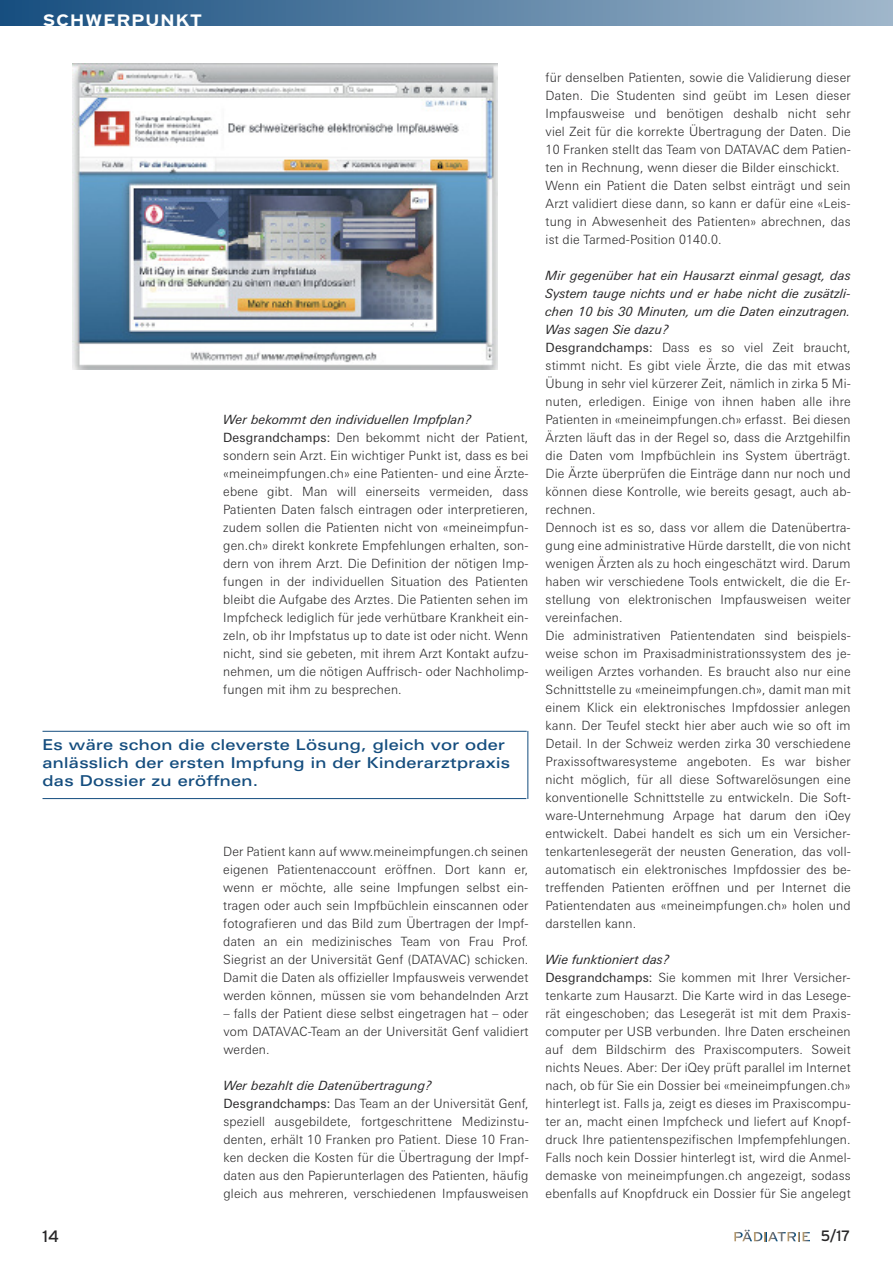
<style>
.page{position:relative;width:893px;height:1263px;background:#fff}
.page>*{position:absolute;margin:0;border:0;box-sizing:border-box;transform-origin:0 0}
.t1{font:700 16.5px "Interstate";letter-spacing:.025em;color:#fff;scale:1.2 1}
.t2{font:16.5px "Interstate";color:#272627}
.t3{font:500 15px/18px "Linotype Univers Extd";letter-spacing:.02em;color:#144d7e}
.t4{font:15px "Interstate";color:#272627}
.t5{font:300 12.75px/18px "Linotype Univers Basic";letter-spacing:.015em;color:#272627}
.s1{font-weight:400;font-style:italic}
.s2{font-weight:400}
</style>
<div class="page">
<div style="left:0;top:0;width:893px;height:26px;background:linear-gradient(to right,#164e7f,#a0b7cb)"></div>
<svg style="left:734px;top:1230px;width:76px;height:11px"></svg>
<hr style="left:43px;top:731px;width:484px;height:1px;background:#144d7e">
<hr style="left:527px;top:731px;width:1px;height:68px;background:#144d7e">
<hr style="left:43px;top:798px;width:483px;height:1px;background:#144d7e">
<img style="left:73px;top:64px;width:425px;height:306px">
<p class="t1" style="left:43px;top:11px;width:135px">SCHWERPUNKT</p>
<p class="t5" style="left:223px;top:411px;width:307px"><span class="s1">Wer bekommt den individuellen Impfplan?<br></span><span class="s2">Desgrandchamps:</span> Den bekommt nicht der Patient, sondern sein Arzt. Ein wichtiger Punkt ist, dass es bei «meineimpfungen.ch» eine Patienten- und eine Ärzte&shy;ebene gibt. Man will einerseits vermeiden, dass Patienten Daten falsch eintragen oder interpretieren, zudem sollen die Patienten nicht von «meineimpfun&shy;gen.ch» direkt konkrete Empfehlungen erhalten, son&shy;dern von ihrem Arzt. Die Definition der nötigen Imp&shy;fungen in der individuellen Situation des Patienten bleibt die Aufgabe des Arztes. Die Patienten sehen im Impfcheck lediglich für jede verhütbare Krankheit ein&shy;zeln, ob ihr Impfstatus up to date ist oder nicht. Wenn nicht, sind sie gebeten, mit ihrem Arzt Kontakt aufzu&shy;nehmen, um die nötigen Auffrisch- oder Nachholimp&shy;fungen mit ihm zu besprechen.</p>
<p class="t3" style="left:43px;top:737px;width:469px">Es wäre schon die cleverste Lösung, gleich vor oder anlässlich der ersten Impfung in der Kinderarztpraxis das Dossier zu eröffnen.</p>
<p class="t5" style="left:223px;top:843px;width:307px;text-align:justify">Der Patient kann auf www.meineimpfungen.ch seinen eigenen Patientenaccount eröffnen. Dort kann er, wenn er möchte, alle seine Impfungen selbst ein&shy;tragen oder auch sein Impfbüchlein einscannen oder fotografieren und das Bild zum Übertragen der Impf&shy;daten an ein medizinisches Team von Frau Prof.<br>Siegrist an der Universität Genf (DATAVAC) schicken.<br>Damit die Daten als offizieller Impfausweis verwendet werden können, müssen sie vom behandelnden Arzt</p>
<p class="t5" style="left:223px;top:1005px;width:307px;text-align:justify">– falls der Patient diese selbst eingetragen hat – oder vom DATAVAC-Team an der Universität Genf validiert werden.</p>
<p class="t5" style="left:223px;top:1077px;width:307px"><span class="s1">Wer bezahlt die Datenübertragung?<br></span><span class="s2">Desgrandchamps:</span> Das Team an der Universität Genf, speziell ausgebildete, fortgeschrittene Medizinstu&shy;denten, erhält 10 Franken pro Patient. Diese 10 Fran&shy;ken decken die Kosten für die Übertragung der Impf&shy;daten aus den Papierunterlagen des Patienten, häufig gleich aus mehreren, verschiedenen Impfausweisen</p>
<p class="t5" style="left:546px;top:69px;width:307px">für denselben Patienten, sowie die Validierung dieser Daten. Die Studenten sind geübt im Lesen dieser Impfausweise und benötigen deshalb nicht sehr viel Zeit für die korrekte Übertragung der Daten. Die 10 Franken stellt das Team von DATAVAC dem Patien&shy;ten in Rechnung, wenn dieser die Bilder einschickt.<br>Wenn ein Patient die Daten selbst einträgt und sein Arzt validiert diese dann, so kann er dafür eine «Leis&shy;tung in Abwesenheit des Patienten» abrechnen, das ist die Tarmed-Position 0140.0.</p>
<p class="t5" style="left:546px;top:267px;width:307px"><span class="s1">Mir gegenüber hat ein Hausarzt einmal gesagt, das System tauge nichts und er habe nicht die zusätzli&shy;chen 10 bis 30 Minuten, um die Daten einzutragen.<br>Was sagen Sie dazu?<br></span><span class="s2">Desgrandchamps:</span> Dass es so viel Zeit braucht, stimmt nicht. Es gibt viele Ärzte, die das mit etwas Übung in sehr viel kürzerer Zeit, nämlich in zirka 5 Mi&shy;nuten, erledigen. Einige von ihnen haben alle ihre Patienten in «meineimpfungen.ch» erfasst. Bei diesen Ärzten läuft das in der Regel so, dass die Arztgehilfin die Daten vom Impfbüchlein ins System überträgt.<br>Die Ärzte überprüfen die Einträge dann nur noch und können diese Kontrolle, wie bereits gesagt, auch ab&shy;rechnen.<br>Dennoch ist es so, dass vor allem die Datenübertra&shy;gung eine administrative Hürde darstellt, die von nicht wenigen Ärzten als zu hoch eingeschätzt wird. Darum haben wir verschiedene Tools entwickelt, die die Er&shy;stellung von elektronischen Impfausweisen weiter vereinfachen.<br>Die administrativen Patientendaten sind beispiels&shy;weise schon im Praxisadministrationssystem des je&shy;weiligen Arztes vorhanden. Es braucht also nur eine Schnittstelle zu «meineimpfungen.ch», damit man mit einem Klick ein elektronisches Impfdossier anlegen kann. Der Teufel steckt hier aber auch wie so oft im Detail. In der Schweiz werden zirka 30 verschiedene Praxissoftwaresysteme angeboten. Es war bisher nicht möglich, für all diese Softwarelösungen eine konventionelle Schnittstelle zu entwickeln. Die Soft&shy;ware-Unternehmung Arpage hat darum den iQey entwickelt. Dabei handelt es sich um ein Versicher&shy;tenkartenlesegerät der neusten Generation, das voll&shy;automatisch ein elektronisches Impfdossier des be&shy;treffenden Patienten eröffnen und per Internet die Patientendaten aus «meineimpfungen.ch» holen und darstellen kann.</p>
<p class="t5" style="left:546px;top:951px;width:307px"><span class="s1">Wie funktioniert das?<br></span><span class="s2">Desgrandchamps:</span> Sie kommen mit Ihrer Versicher&shy;tenkarte zum Hausarzt. Die Karte wird in das Lesege&shy;rät eingeschoben; das Lesegerät ist mit dem Praxis&shy;computer per USB verbunden. Ihre Daten erscheinen auf dem Bildschirm des Praxiscomputers. Soweit nichts Neues. Aber: Der iQey prüft parallel im Internet nach, ob für Sie ein Dossier bei «meineimpfungen.ch» hinterlegt ist. Falls ja, zeigt es dieses im Praxiscompu&shy;ter an, macht einen Impfcheck und liefert auf Knopf&shy;druck Ihre patientenspezifischen Impfempfehlungen.<br>Falls noch kein Dossier hinterlegt ist, wird die Anmel&shy;demaske von meineimpfungen.ch angezeigt, sodass ebenfalls auf Knopfdruck ein Dossier für Sie angelegt</p>
<p class="t2" style="left:43px;top:1226px;width:18px">14</p>
<p class="t4" style="left:821px;top:1227px;width:31px">5/17</p>
</div>
